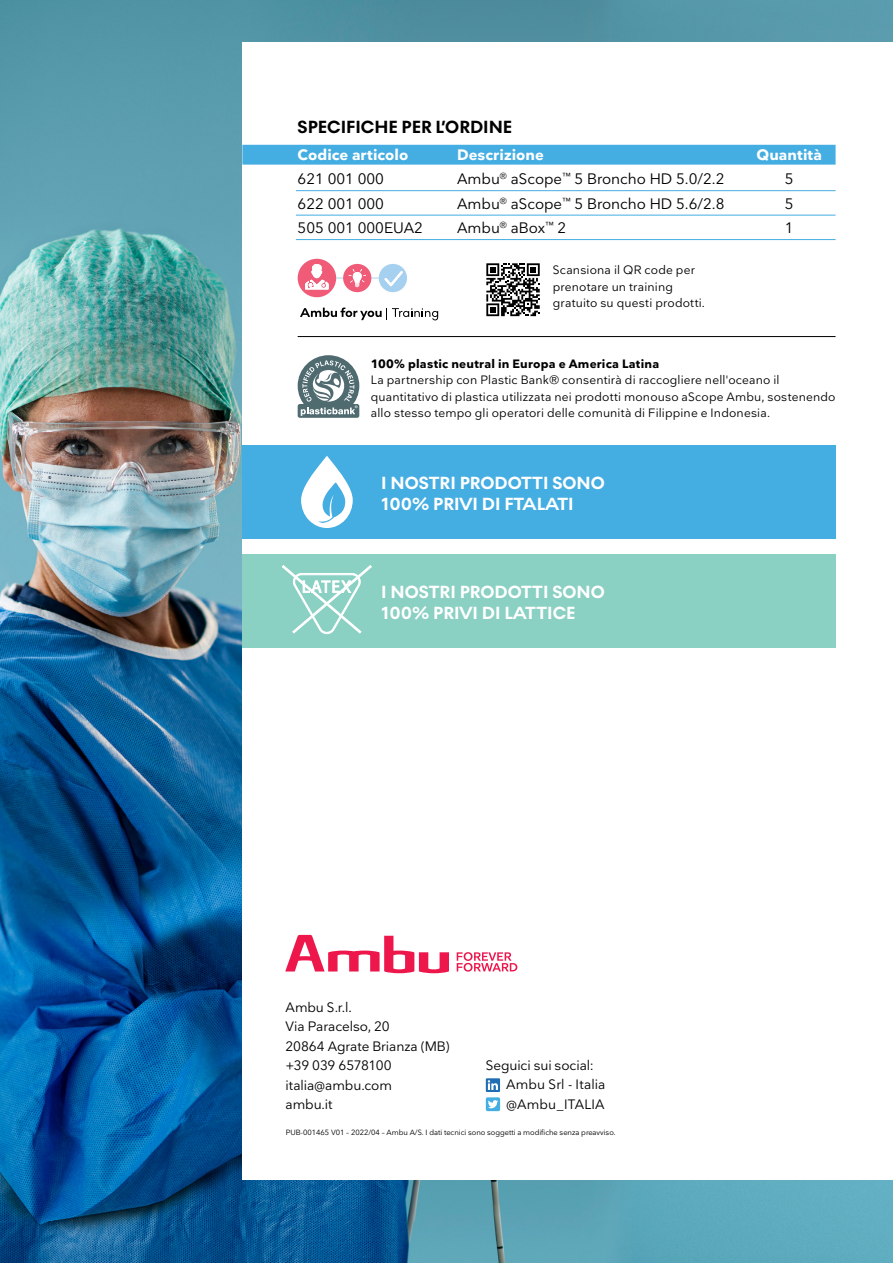
<style>
.page{position:relative;width:893px;height:1263px;background:#fff}
.page>*{position:absolute;margin:0;border:0;box-sizing:border-box;transform-origin:0 0}
.t1{font:700 18px/21px "Noir No 1";color:#fff}
.t2{font:700 18px "Noir No 1";color:#000}
.t3{font:15px "Nationale";color:#000}
.t4{font:700 15px "Nationale";letter-spacing:.005em;color:#fff}
.t5{font:13.5px/19.5px "Nationale";letter-spacing:-.005em;color:#000}
.t6{font:12px/16.5px "Nationale";letter-spacing:.015em;color:#000}
.t7{font:700 12px "Nationale";letter-spacing:.015em;color:#000}
.t8{font:7.5px "Nationale";letter-spacing:-.005em;color:#000}
</style>
<div class="page">
<img style="left:0;top:0;width:893px;height:1263px">
<div style="left:242px;top:43px;width:651px;height:1136px;background:#fff"></div>
<svg style="left:285px;top:935px;width:164px;height:38px"></svg>
<svg style="left:457px;top:952px;width:60px;height:20px"></svg>
<div style="left:242px;top:145px;width:594px;height:20px;background:#44ade2"></div>
<hr style="left:296px;top:190px;width:540px;height:1px;background:#44ade2">
<hr style="left:296px;top:215px;width:540px;height:1px;background:#44ade2">
<hr style="left:296px;top:239px;width:540px;height:1px;background:#44ade2">
<div style="left:486px;top:1097px;width:14px;height:14px;background:#44ade2;border-radius:2px"></div>
<svg style="left:488px;top:1100px;width:10px;height:8px"></svg>
<svg style="left:486px;top:1078px;width:14px;height:14px"></svg>
<svg style="left:488px;top:1080px;width:10px;height:10px"></svg>
<hr style="left:298px;top:336px;width:538px;height:1px;background:#000">
<svg style="left:300px;top:308px;width:138px;height:12px"></svg>
<svg style="left:298px;top:259px;width:109px;height:38px"></svg>
<svg style="left:486px;top:263px;width:54px;height:53px"></svg>
<div style="left:298px;top:404px;width:61px;height:14px;background:#4f6b70;border-radius:2px"></div>
<div style="left:298px;top:355px;width:61px;height:61px;background:#4f6b70;border-radius:50%"></div>
<svg style="left:301px;top:360px;width:56px;height:56px"></svg>
<div style="left:242px;top:445px;width:594px;height:94px;background:#44ade2"></div>
<div style="left:242px;top:554px;width:594px;height:94px;background:#8ad0c3"></div>
<svg style="left:301px;top:456px;width:52px;height:72px"></svg>
<svg style="left:281px;top:565px;width:91px;height:69px"></svg>
<h1 class="t2" style="left:298px;top:113px;width:216px">SPECIFICHE PER L’ORDINE</h1>
<p class="t4" style="left:298px;top:145px;width:112px">Codice articolo</p>
<p class="t4" style="left:457px;top:145px;width:88px">Descrizione</p>
<p class="t4" style="left:756px;top:145px;width:67px">Quantità</p>
<p class="t3" style="left:298px;top:170px;width:88px">621 001 000</p>
<p class="t3" style="left:457px;top:170px;width:269px">Ambu<sup>®</sup> aScope<sup>™</sup> 5 Broncho HD 5.0/2.2</p>
<p class="t3" style="left:785px;top:170px;width:10px">5</p>
<p class="t3" style="left:298px;top:194px;width:88px">622 001 000</p>
<p class="t3" style="left:457px;top:194px;width:269px">Ambu<sup>®</sup> aScope<sup>™</sup> 5 Broncho HD 5.6/2.8</p>
<p class="t3" style="left:785px;top:194px;width:10px">5</p>
<p class="t3" style="left:298px;top:218px;width:127px">505 001 000EUA2</p>
<p class="t3" style="left:457px;top:218px;width:111px">Ambu<sup>®</sup> aBox<sup>™</sup> 2</p>
<p class="t3" style="left:785px;top:218px;width:10px">1</p>
<p class="t6" style="left:553px;top:262px;width:154px">Scansiona il QR code per prenotare un training gratuito su questi prodotti.</p>
<p class="t7" style="left:371px;top:356px;width:290px">100% plastic neutral in Europa e America Latina</p>
<p class="t6" style="left:371px;top:372px;width:466px">La partnership con Plastic Bank® consentirà di raccogliere nell'oceano il quantitativo di plastica utilizzata nei prodotti monouso aScope Ambu, sostenendo allo stesso tempo gli operatori delle comunità di Filippine e Indonesia.</p>
<h1 class="t1" style="left:381px;top:472px;width:225px">I NOSTRI PRODOTTI SONO<br>100% PRIVI DI FTALATI</h1>
<h1 class="t1" style="left:381px;top:581px;width:225px">I NOSTRI PRODOTTI SONO<br>100% PRIVI DI LATTICE</h1>
<p class="t5" style="left:286px;top:997px;width:165px">Ambu S.r.l.<br>Via Paracelso, 20<br>20864 Agrate Brianza (MB) +39 039 6578100 italia@ambu.com<br>ambu.it</p>
<p class="t5" style="left:506px;top:1055px;width:101px;text-indent:-20px">Seguici sui social:<br>Ambu Srl - Italia @Ambu_ITALIA</p>
<p class="t8" style="left:286px;top:1127px;width:331px">PUB-001465 V01 – 2022/04 – Ambu A/S. I dati tecnici sono soggetti a modifiche senza preavviso.</p>
</div>
